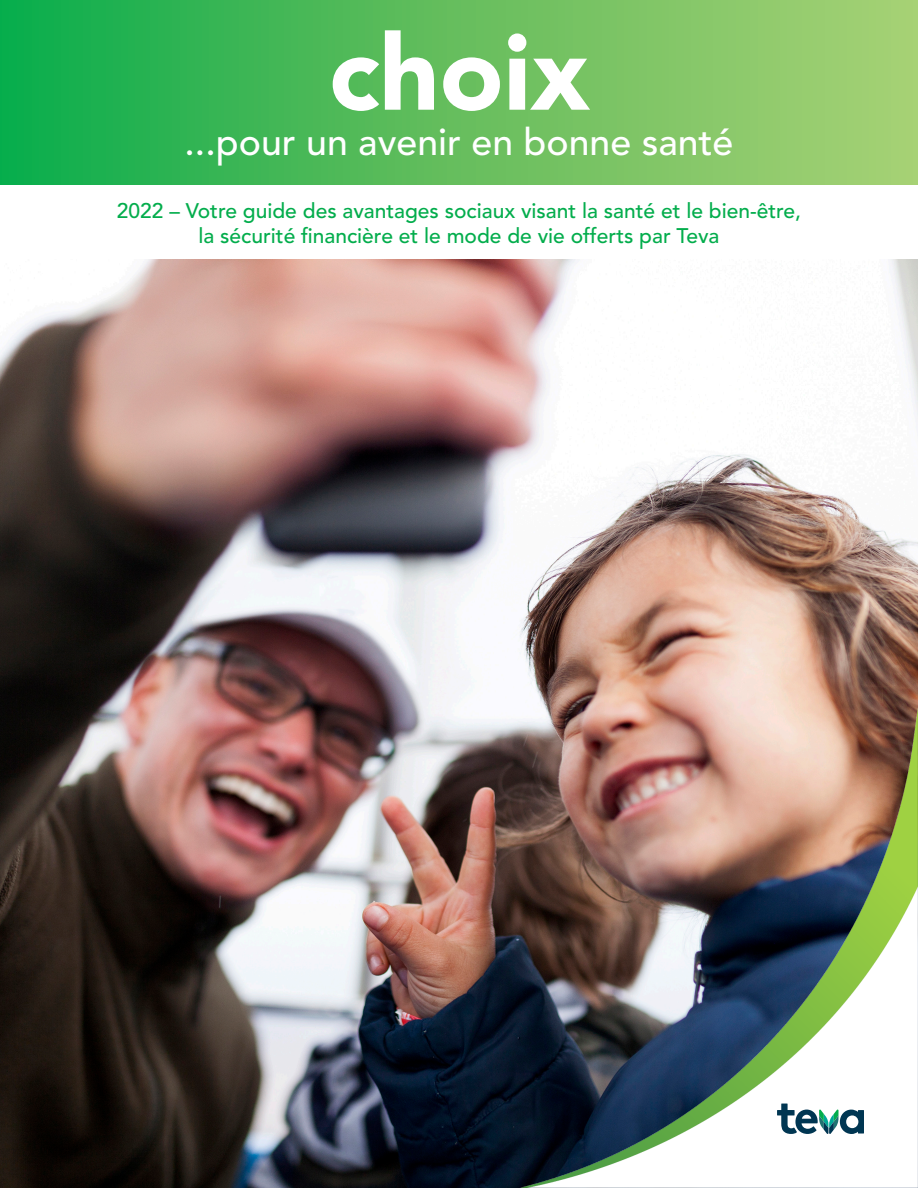
<style>
.page{position:relative;width:918px;height:1188px;background:#fff}
.page>*{position:absolute;margin:0;border:0;box-sizing:border-box;transform-origin:0 0}
.t1{font:900 105px "Avenir";color:#fff}
.t2{font:900 74.4px "Avenir";color:#fff}
.t3{font:500 37.5px "Avenir";color:#fff}
.t4{font:500 21px/25.2px "Avenir";color:#03ad4c;text-align:center}
</style>
<div class="page">
<img style="left:0;top:260px;width:918px;height:928px">
<div style="left:0;top:0;width:918px;height:185px;background:linear-gradient(to right,#10ac4a,#aed173)"></div>
<img style="left:441px;top:590px;width:477px;height:598px">
<svg style="left:777px;top:1104px;width:87px;height:30px"></svg>
<p class="t1" style="left:329px;top:10px;width:262px">choix</p>
<p class="t3" style="left:185px;top:120px;width:550px">...pour un avenir en bonne santé</p>
<p class="t4" style="left:117px;top:199px;width:686px">2022 – Votre guide des avantages sociaux visant la santé et le bien-être, la sécurité financière et le mode de vie offerts par Teva</p>
<h2 class="t2" style="left:367px;top:20px;width:186px">choix</h2>
</div>
